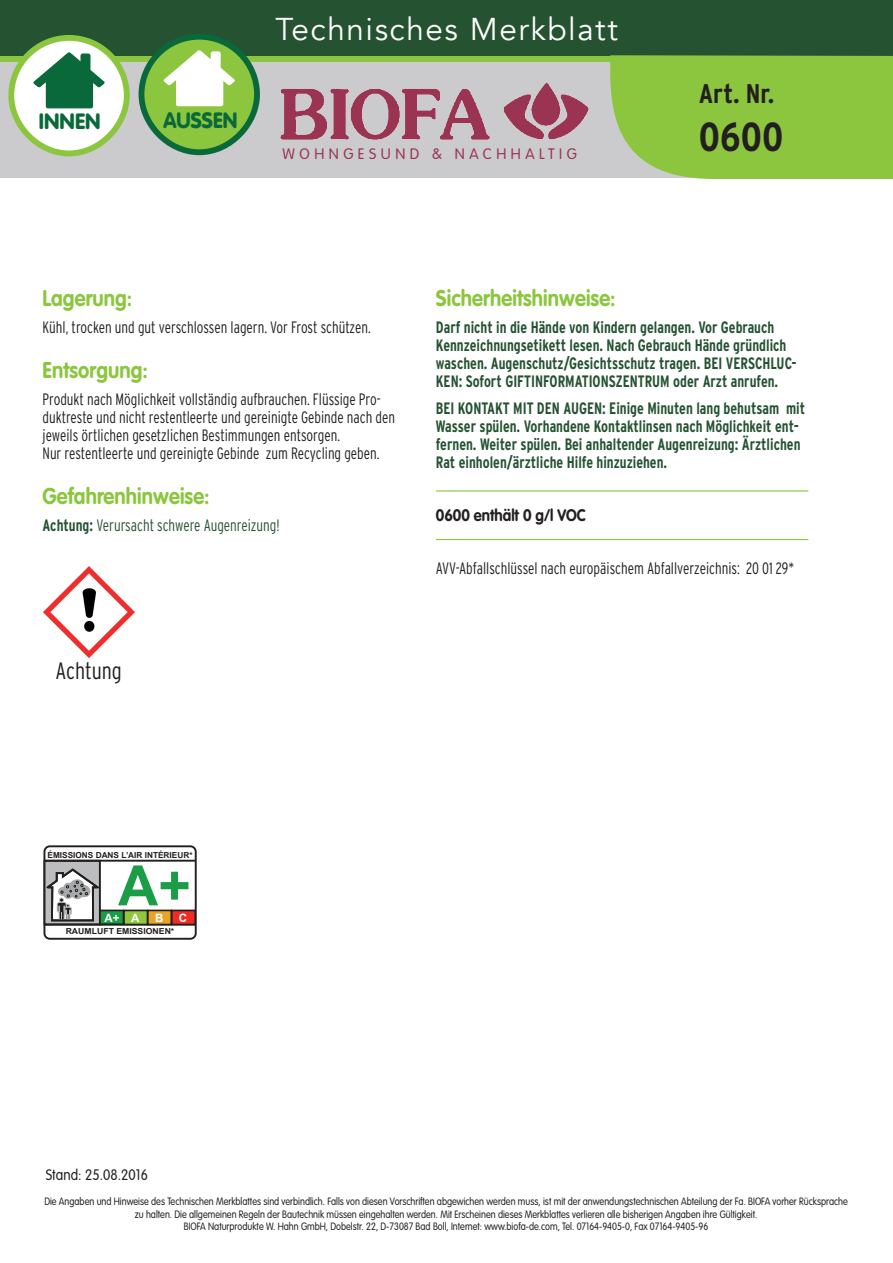
<style>
.page{position:relative;width:893px;height:1263px;background:#fff}
.page>*{position:absolute;margin:0;border:0;box-sizing:border-box;transform-origin:0 0}
.t1{font:700 55.65px "Arial";color:#1b9d48}
.t2{font:700 condensed 40.5px "Interstate";color:#231f20}
.t3{font:31.5px "Avenir";letter-spacing:.05em;color:#fff}
.t4{font:700 condensed 27px "Interstate";color:#231f20}
.t5{font:300 condensed 23.7px "Interstate";color:#231f20;scale:.95 1}
.t6{font:700 22.5px "VAG Rounded Std";letter-spacing:.005em;color:#8bc63e;scale:.9 1}
.t7{font:900 21.9px "VAG Rounded";color:#0a693a;scale:.95 1}
.t8{font:900 21.9px "VAG Rounded";color:#0a693a}
.t9{font:700 condensed 16.5px/18px "Interstate";color:#255332;scale:.9 1}
.t10{font:300 condensed 16.5px/18px "Interstate";color:#231f20;scale:.9 1}
.t11{font:300 condensed 16.5px "Interstate";color:#255332;scale:.9 1}
.t12{font:700 16.5px "VAG Rounded Std";color:#231f20;scale:.9 1}
.t13{font:300 15px "VAG Rounded Std";letter-spacing:.3em;color:#9b3452}
.t14{font:300 15px "VAG Rounded Std";letter-spacing:.005em;color:#231f20;scale:.9 1}
.t15{font:700 11.55px "Arial";color:#fff}
.t16{font:300 10.5px/12.6px "VAG Rounded Std";color:#231f20;text-align:center;scale:.87 1}
.t17{font:700 8.25px "Arial";color:#231f20}
.t18{font:700 8.25px "Arial";color:#231f20;scale:1.05 1}
.s1{font-weight:700}
</style>
<div class="page">
<hr style="left:436px;top:539px;width:372px;height:1px;background:#8bc63e">
<hr style="left:436px;top:490px;width:372px;height:2px;background:#8bc63e">
<img style="left:43px;top:566px;width:92px;height:92px">
<div style="left:43px;top:845px;width:153px;height:95px;border:2px solid #231f20;border-radius:5px"></div>
<div style="left:45px;top:861px;width:55px;height:63px;background:#bbbdbe"></div>
<div style="left:44px;top:860px;width:57px;height:65px;border:2px solid #231f20"></div>
<div style="left:100px;top:910px;width:23px;height:14px;background:#1b9d48"></div>
<div style="left:99px;top:910px;width:25px;height:15px;border:2px solid #231f20"></div>
<hr style="left:44px;top:860px;width:151px;height:2px;background:#231f20">
<hr style="left:44px;top:923px;width:151px;height:2px;background:#231f20">
<div style="left:124px;top:910px;width:23px;height:14px;background:#90c73d"></div>
<div style="left:123px;top:910px;width:25px;height:15px;border:2px solid #231f20"></div>
<div style="left:148px;top:910px;width:23px;height:14px;background:#e9a425"></div>
<div style="left:147px;top:910px;width:25px;height:15px;border:2px solid #231f20"></div>
<div style="left:172px;top:910px;width:23px;height:14px;background:#ee2c23"></div>
<div style="left:171px;top:910px;width:25px;height:15px;border:2px solid #231f20"></div>
<svg style="left:45px;top:867px;width:54px;height:55px"></svg>
<div style="left:0;top:1px;width:893px;height:177px;background:#cbcacd"></div>
<svg style="left:0;top:55px;width:609px;height:7px;background:#7ab43c"></svg>
<div style="left:0;top:0;width:893px;height:55px;background:#255332"></div>
<div style="left:609px;top:55px;width:284px;height:124px;background:#8bc63e"></div>
<img style="left:280px;top:82px;width:309px;height:58px">
<div style="left:11px;top:38px;width:116px;height:115px;background:#fff;border-radius:50%"></div>
<div style="left:8px;top:35px;width:122px;height:121px;border:6px solid #8bc63e;border-radius:50%"></div>
<svg style="left:33px;top:52px;width:72px;height:56px"></svg>
<div style="left:141px;top:37px;width:116px;height:115px;background:#8bc63e;border-radius:50%"></div>
<div style="left:139px;top:34px;width:121px;height:121px;border:6px solid #0a693a;border-radius:50%"></div>
<svg style="left:163px;top:50px;width:72px;height:56px"></svg>
<h3 class="t8" style="left:39px;top:109px;width:63px">INNEN</h3>
<h3 class="t7" style="left:163px;top:107px;width:79px">AUSSEN</h3>
<h3 class="t3" style="left:275px;top:10px;width:344px">Technisches Merkblatt</h3>
<h3 class="t13" style="left:283px;top:146px;width:296px">WOHNGESUND &amp; NACHHALTIG</h3>
<h3 class="t4" style="left:699px;top:77px;width:77px">Art. Nr.</h3>
<h2 class="t2" style="left:699px;top:112px;width:86px">0600</h2>
<h3 class="t6" style="left:43px;top:285px;width:101px">Lagerung:</h3>
<h3 class="t10" style="left:43px;top:318px;width:366px">Kühl, trocken und gut verschlossen lagern. Vor Frost schützen.</h3>
<h3 class="t6" style="left:43px;top:357px;width:119px">Entsorgung:</h3>
<p class="t10" style="left:43px;top:390px;width:393px">Produkt nach Möglichkeit vollständig aufbrauchen. Flüssige Pro&shy;duktreste und nicht restentleerte und gereinigte Gebinde nach den jeweils örtlichen gesetzlichen Bestimmungen entsorgen.<br>Nur restentleerte und gereinigte Gebinde zum Recycling geben.</p>
<h3 class="t6" style="left:43px;top:483px;width:187px">Gefahrenhinweise:</h3>
<h3 class="t11" style="left:43px;top:515px;width:265px"><span class="s1">Achtung:</span> Verursacht schwere Augenreizung!</h3>
<h3 class="t5" style="left:55px;top:656px;width:71px">Achtung</h3>
<h3 class="t6" style="left:436px;top:285px;width:201px">Sicherheitshinweise:</h3>
<p class="t9" style="left:436px;top:318px;width:402px">Darf nicht in die Hände von Kindern gelangen. Vor Gebrauch Kennzeichnungsetikett lesen. Nach Gebrauch Hände gründlich waschen. Augenschutz/Gesichtsschutz tragen. BEI VERSCHLUC-KEN: Sofort GIFTINFORMATIONSZENTRUM oder Arzt anrufen.</p>
<p class="t9" style="left:436px;top:399px;width:412px">BEI KONTAKT MIT DEN AUGEN: Einige Minuten lang behutsam mit Wasser spülen. Vorhandene Kontaktlinsen nach Möglichkeit ent&shy;fernen. Weiter spülen. Bei anhaltender Augenreizung: Ärztlichen Rat einholen/ärztliche Hilfe hinzuziehen.</p>
<h3 class="t12" style="left:436px;top:505px;width:168px">0600 enthält 0 g/l VOC</h3>
<h3 class="t10" style="left:436px;top:559px;width:400px">AVV-Abfallschlüssel nach europäischem Abfallverzeichnis: 20 01 29*</h3>
<p class="t17" style="left:48px;top:849px;width:147px">ÉMISSIONS DANS L’AIR INTÉRIEUR*</p>
<h1 class="t1" style="left:118px;top:849px;width:74px">A+</h1>
<p class="t15" style="left:104px;top:910px;width:37px">A+ A</p>
<p class="t15" style="left:155px;top:910px;width:10px">B</p>
<p class="t15" style="left:179px;top:910px;width:10px">C</p>
<p class="t18" style="left:66px;top:926px;width:105px">RAUMLUFT EMISSIONEN*</p>
<h3 class="t14" style="left:46px;top:1166px;width:115px">Stand: 25.08.2016</h3>
<p class="t16" style="left:44px;top:1195px;width:925px">Die Angaben und Hinweise des Technischen Merkblattes sind verbindlich. Falls von diesen Vorschriften abgewichen werden muss, ist mit der anwendungstechnischen Abteilung der Fa. BIOFA vorher Rücksprache zu halten. Die allgemeinen Regeln der Bautechnik müssen eingehalten werden. Mit Erscheinen dieses Merkblattes verlieren alle bisherigen Angaben ihre Gültigkeit.<br>BIOFA Naturprodukte W. Hahn GmbH, Dobelstr. 22, D-73087 Bad Boll, Internet: www.biofa-de.com, Tel. 07164-9405-0, Fax 07164-9405-96</p>
</div>
